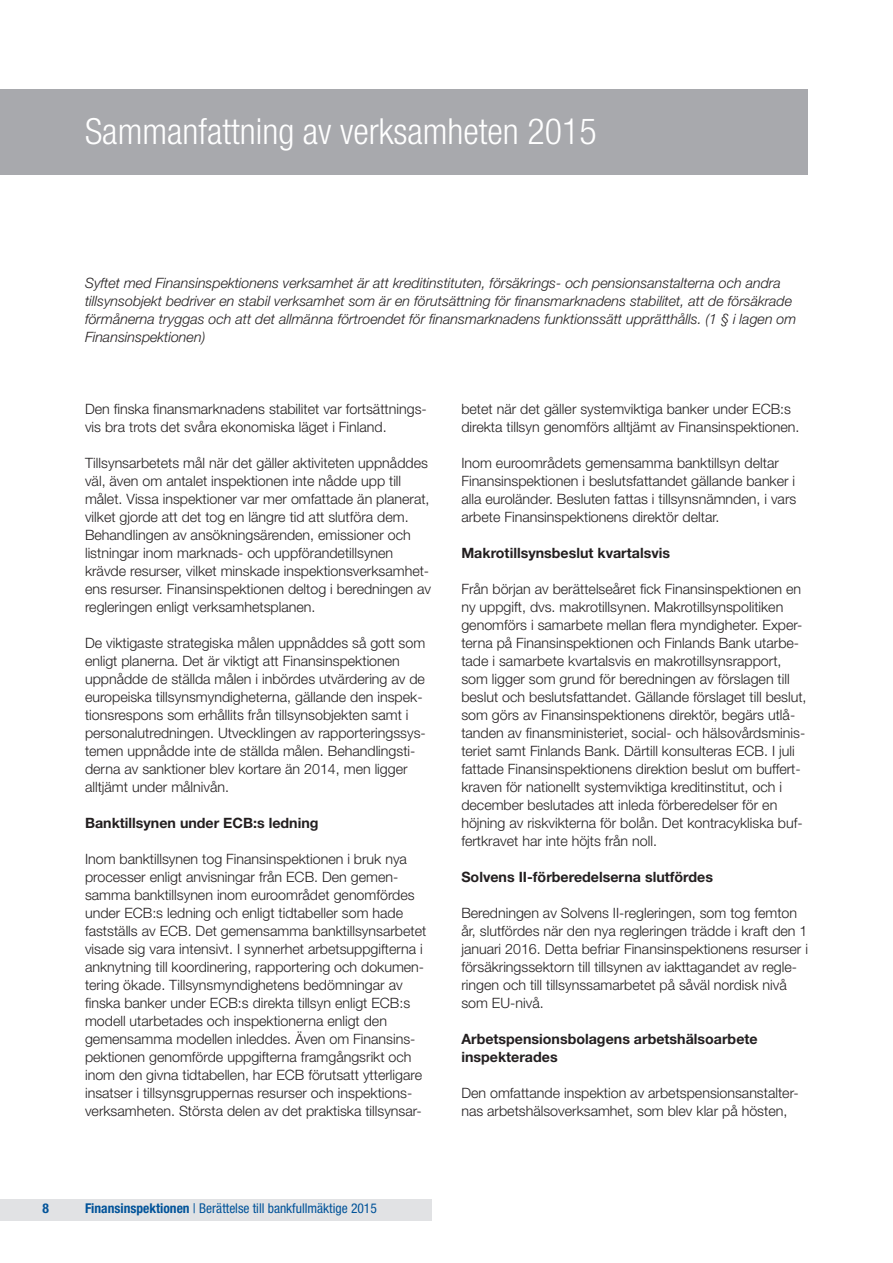
<style>
.page{position:relative;width:893px;height:1263px;background:#fff}
.page>*{position:absolute;margin:0;border:0;box-sizing:border-box;transform-origin:0 0}
.Pääotsikko_harmaalla{font:300 condensed 36px "Helvetica Neue LT Std";color:#fff}
.Leipis{font:300 14.25px/18px "Helvetica Neue LT Std";color:#231f20}
.Ingressi{font:italic 300 14.25px/18px "Helvetica Neue LT Std";color:#231f20}
.Väliotsikko{font:700 14.25px/18px "Helvetica Neue LT Std";color:#231f20}
.t1{font:condensed 13.5px "Helvetica Neue LT Std";color:#015399}
.t2{font:700 condensed 13.5px "Helvetica Neue LT Std";color:#015399}
.s1{font-weight:700}
</style>
<div class="page">
<div style="left:0;top:1199px;width:432px;height:21px;background:#e1e2e4"></div>
<div style="left:0;top:89px;width:808px;height:85px;background:#a8a9ad"></div>
<p class="Pääotsikko_harmaalla" style="left:85px;top:111px;width:513px">Sammanfattning av verksamheten 2015</p>
<p class="Ingressi" style="left:85px;top:274px;width:713px">Syftet med Finansinspektionens verksamhet är att kreditinstituten, försäkrings- och pensionsanstalterna och andra tillsynsobjekt bedriver en stabil verksamhet som är en förutsättning för finansmarknadens stabilitet, att de försäkrade förmånerna tryggas och att det allmänna förtroendet för finansmarknadens funktionssätt upprätthålls. (1 § i lagen om Finansinspektionen)</p>
<p class="Leipis" style="left:85px;top:400px;width:343px">Den finska finansmarknadens stabilitet var fortsättnings&shy;vis bra trots det svåra ekonomiska läget i Finland.</p>
<p class="Leipis" style="left:85px;top:454px;width:348px">Tillsynsarbetets mål när det gäller aktiviteten uppnåddes väl, även om antalet inspektionen inte nådde upp till målet. Vissa inspektioner var mer omfattade än planerat, vilket gjorde att det tog en längre tid att slutföra dem.<br>Behandlingen av ansökningsärenden, emissioner och listningar inom marknads- och uppförandetillsynen krävde resurser, vilket minskade inspektionsverksamhet&shy;ens resurser. Finansinspektionen deltog i beredningen av regleringen enligt verksamhetsplanen.</p>
<p class="Leipis" style="left:85px;top:634px;width:342px">De viktigaste strategiska målen uppnåddes så gott som enligt planerna. Det är viktigt att Finansinspektionen uppnådde de ställda målen i inbördes utvärdering av de europeiska tillsynsmyndigheterna, gällande den inspek&shy;tionsrespons som erhållits från tillsynsobjekten samt i personalutredningen. Utvecklingen av rapporteringssys&shy;temen uppnådde inte de ställda målen. Behandlingsti&shy;derna av sanktioner blev kortare än 2014, men ligger alltjämt under målnivån.</p>
<p class="Väliotsikko" style="left:85px;top:814px;width:235px">Banktillsynen under ECB:s ledning</p>
<p class="Leipis" style="left:85px;top:850px;width:343px">Inom banktillsynen tog Finansinspektionen i bruk nya processer enligt anvisningar från ECB. Den gemen&shy;samma banktillsynen inom euroområdet genomfördes under ECB:s ledning och enligt tidtabeller som hade fastställs av ECB. Det gemensamma banktillsynsarbetet visade sig vara intensivt. I synnerhet arbetsuppgifterna i anknytning till koordinering, rapportering och dokumen&shy;tering ökade. Tillsynsmyndighetens bedömningar av finska banker under ECB:s direkta tillsyn enligt ECB:s modell utarbetades och inspektionerna enligt den gemensamma modellen inleddes. Även om Finansins&shy;pektionen genomförde uppgifterna framgångsrikt och inom den givna tidtabellen, har ECB förutsatt ytterligare insatser i tillsynsgruppernas resurser och inspektions&shy;verksamheten. Största delen av det praktiska tillsynsar-</p>
<p class="Leipis" style="left:461px;top:400px;width:340px">betet när det gäller systemviktiga banker under ECB:s direkta tillsyn genomförs alltjämt av Finansinspektionen.</p>
<p class="Leipis" style="left:461px;top:454px;width:336px">Inom euroområdets gemensamma banktillsyn deltar Finansinspektionen i beslutsfattandet gällande banker i alla euroländer. Besluten fattas i tillsynsnämnden, i vars arbete Finansinspektionens direktör deltar.</p>
<p class="Väliotsikko" style="left:461px;top:544px;width:210px">Makrotillsynsbeslut kvartalsvis</p>
<p class="Leipis" style="left:461px;top:580px;width:347px">Från början av berättelseåret fick Finansinspektionen en ny uppgift, dvs. makrotillsynen. Makrotillsynspolitiken genomförs i samarbete mellan flera myndigheter. Exper&shy;terna på Finansinspektionen och Finlands Bank utarbe&shy;tade i samarbete kvartalsvis en makrotillsynsrapport, som ligger som grund för beredningen av förslagen till beslut och beslutsfattandet. Gällande förslaget till beslut, som görs av Finansinspektionens direktör, begärs utlå&shy;tanden av finansministeriet, social- och hälsovårdsminis&shy;teriet samt Finlands Bank. Därtill konsulteras ECB. I juli fattade Finansinspektionens direktion beslut om buffert&shy;kraven för nationellt systemviktiga kreditinstitut, och i december beslutades att inleda förberedelser för en höjning av riskvikterna för bolån. Det kontracykliska buf&shy;fertkravet har inte höjts från noll.</p>
<p class="Väliotsikko" style="left:461px;top:868px;width:253px">Solvens II-förberedelserna slutfördes</p>
<p class="Leipis" style="left:461px;top:904px;width:348px">Beredningen av Solvens II-regleringen, som tog femton år, slutfördes när den nya regleringen trädde i kraft den 1 januari 2016. Detta befriar Finansinspektionens resurser i försäkringssektorn till tillsynen av iakttagandet av regle&shy;ringen och till tillsynssamarbetet på såväl nordisk nivå som EU-nivå.</p>
<p class="Väliotsikko" style="left:461px;top:1030px;width:298px">Arbetspensionsbolagens arbetshälsoarbete inspekterades</p>
<p class="Leipis" style="left:461px;top:1084px;width:339px">Den omfattande inspektion av arbetspensionsanstalter&shy;nas arbetshälsoverksamhet, som blev klar på hösten,</p>
<p class="t2" style="left:43px;top:1200px;width:8px">8</p>
<p class="t1" style="left:85px;top:1200px;width:293px"><span class="s1">Finansinspektionen</span> | Berättelse till bankfullmäktige 2015</p>
</div>
